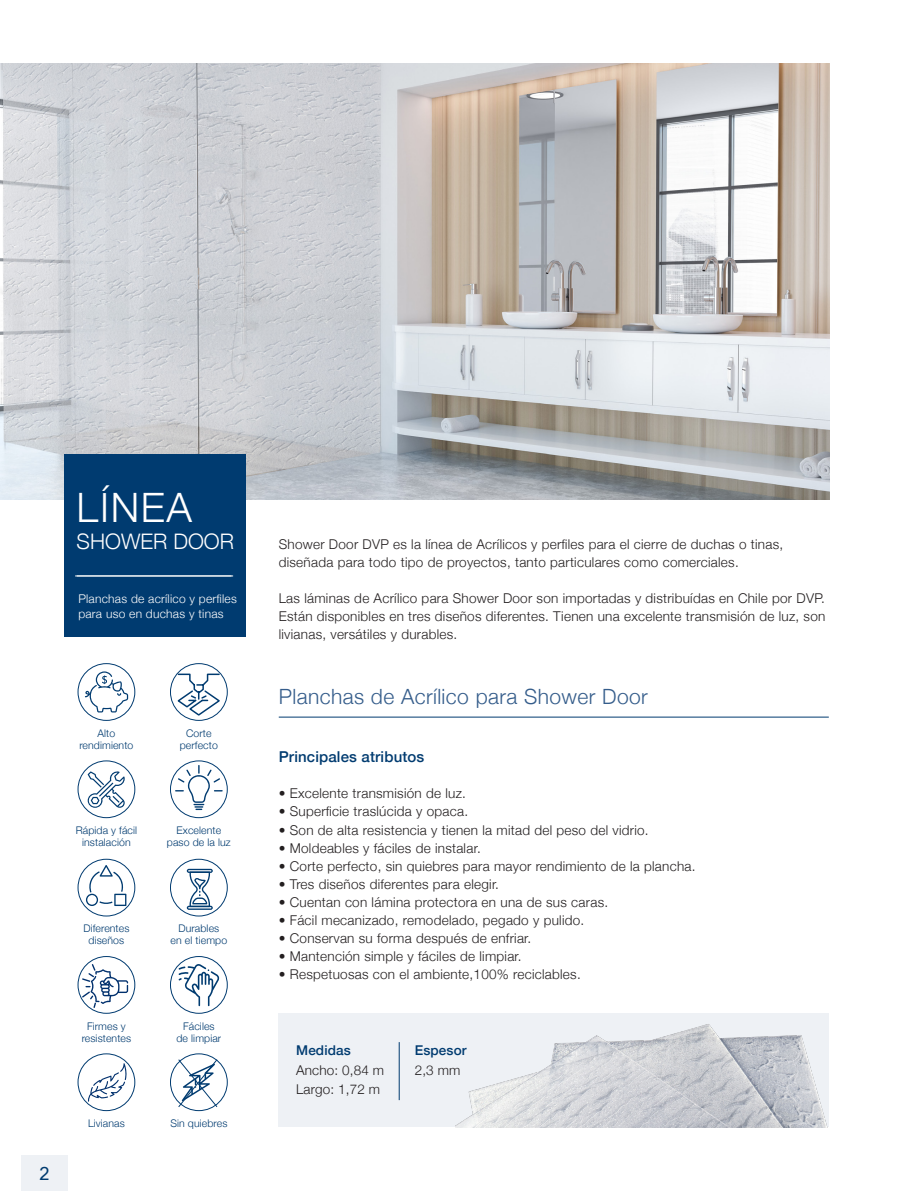
<style>
.page{position:relative;width:915px;height:1191px;background:#fff}
.page>*{position:absolute;margin:0;border:0;box-sizing:border-box;transform-origin:0 0}
.t1{font:300 40.5px "Helvetica Neue";letter-spacing:.04em;color:#fff}
.t2{font:300 21.3px "Helvetica Neue";color:#fff}
.t3{font:300 21px "Helvetica Neue";letter-spacing:.02em;color:#355d8b}
.t4{font:18px "Microsoft Sans Serif";color:#003b70}
.t5{font:500 15px "Helvetica Neue";letter-spacing:.01em;color:#003b70}
.t6{font:300 13.5px/18px "Helvetica Neue";letter-spacing:.02em;color:#231f20}
.t7{font:500 13.5px "Helvetica Neue";letter-spacing:.01em;color:#003b70}
.t8{font:300 12px/15px "Helvetica Neue";letter-spacing:.02em;color:#fff}
.t9{font:300 10.5px/12px "Helvetica Neue";letter-spacing:.01em;color:#003b70;text-align:center}
</style>
<div class="page">
<div style="left:21px;top:1155px;width:47px;height:36px;background:#eef1f5"></div>
<div style="left:279px;top:1013px;width:549px;height:114px;background:#eef1f5"></div>
<img style="left:0;top:64px;width:829px;height:436px">
<hr style="left:279px;top:717px;width:549px;height:1px;background:#003b70">
<div style="left:78px;top:663px;width:57px;height:57px;border:1px solid #003b70;border-radius:50%"></div>
<div style="left:170px;top:663px;width:57px;height:57px;border:1px solid #003b70;border-radius:50%"></div>
<div style="left:78px;top:760px;width:57px;height:58px;border:1px solid #003b70;border-radius:50%"></div>
<div style="left:170px;top:760px;width:57px;height:58px;border:1px solid #003b70;border-radius:50%"></div>
<div style="left:78px;top:859px;width:57px;height:57px;border:1px solid #003b70;border-radius:50%"></div>
<div style="left:170px;top:859px;width:57px;height:57px;border:1px solid #003b70;border-radius:50%"></div>
<div style="left:78px;top:956px;width:57px;height:57px;border:1px solid #003b70;border-radius:50%"></div>
<div style="left:170px;top:956px;width:57px;height:57px;border:1px solid #003b70;border-radius:50%"></div>
<div style="left:170px;top:1053px;width:57px;height:57px;border:1px solid #003b70;border-radius:50%"></div>
<div style="left:78px;top:1053px;width:57px;height:57px;border:1px solid #003b70;border-radius:50%"></div>
<div style="left:187px;top:868px;width:26px;height:5px;background:#003b70;border-radius:2px"></div>
<svg style="left:187px;top:905px;width:26px;height:5px"></svg>
<svg style="left:188px;top:870px;width:23px;height:38px"></svg>
<svg style="left:175px;top:765px;width:47px;height:45px"></svg>
<svg style="left:88px;top:1063px;width:39px;height:38px"></svg>
<svg style="left:82px;top:964px;width:46px;height:44px"></svg>
<div style="left:64px;top:454px;width:181px;height:182px;background:#003b70"></div>
<hr style="left:75px;top:575px;width:156px;height:1px;background:#fff">
<hr style="left:77px;top:575px;width:156px;height:1px;background:#fff">
<svg style="left:88px;top:771px;width:37px;height:37px"></svg>
<svg style="left:178px;top:1059px;width:39px;height:48px"></svg>
<svg style="left:86px;top:865px;width:40px;height:41px"></svg>
<svg style="left:85px;top:671px;width:43px;height:41px"></svg>
<svg style="left:178px;top:964px;width:41px;height:42px"></svg>
<svg style="left:176px;top:673px;width:46px;height:43px"></svg>
<img style="left:455px;top:1024px;width:372px;height:103px">
<hr style="left:399px;top:1042px;width:1px;height:58px;background:#003b70">
<p class="t1" style="left:77px;top:475px;width:117px">LÍNEA</p>
<p class="t2" style="left:77px;top:524px;width:159px">SHOWER DOOR</p>
<p class="t8" style="left:78px;top:590px;width:160px">Planchas de acrílico y perfiles para uso en duchas y tinas</p>
<p class="t9" style="left:79px;top:726px;width:55px">Alto rendimiento</p>
<p class="t9" style="left:186px;top:726px;width:27px">Corte</p>
<p class="t9" style="left:180px;top:738px;width:40px">perfecto</p>
<p class="t9" style="left:76px;top:823px;width:63px">Rápida y fácil</p>
<p class="t9" style="left:82px;top:835px;width:50px">instalación</p>
<p class="t9" style="left:176px;top:823px;width:46px">Excelente</p>
<p class="t9" style="left:167px;top:835px;width:65px">paso de la luz</p>
<h3 class="t4" style="left:39px;top:1162px;width:12px">2</h3>
<p class="t9" style="left:83px;top:921px;width:48px">Diferentes</p>
<p class="t9" style="left:89px;top:933px;width:37px">diseños</p>
<p class="t9" style="left:178px;top:921px;width:42px">Durables</p>
<p class="t9" style="left:170px;top:933px;width:58px">en el tiempo</p>
<p class="t9" style="left:82px;top:1019px;width:51px">Firmes y resistentes</p>
<p class="t9" style="left:183px;top:1019px;width:33px">Fáciles</p>
<p class="t9" style="left:176px;top:1031px;width:46px">de limpiar</p>
<p class="t9" style="left:88px;top:1116px;width:38px">Livianas</p>
<p class="t9" style="left:170px;top:1116px;width:58px">Sin quiebres</p>
<p class="t6" style="left:279px;top:534px;width:506px">Shower Door DVP es la línea de Acrílicos y perfiles para el cierre de duchas o tinas, diseñada para todo tipo de proyectos, tanto particulares como comerciales.</p>
<p class="t6" style="left:279px;top:588px;width:548px;text-align:justify">Las láminas de Acrílico para Shower Door son importadas y distribuídas en Chile por DVP.<br>Están disponibles en tres diseños diferentes. Tienen una excelente transmisión de luz, son livianas, versátiles y durables.</p>
<p class="t3" style="left:279px;top:679px;width:370px">Planchas de Acrílico para Shower Door</p>
<p class="t5" style="left:279px;top:745px;width:147px">Principales atributos</p>
<p class="t6" style="left:279px;top:783px;width:189px">• Excelente transmisión de luz.</p>
<p class="t6" style="left:279px;top:801px;width:191px">• Superficie traslúcida y opaca.</p>
<p class="t6" style="left:279px;top:819px;width:371px">• Son de alta resistencia y tienen la mitad del peso del vidrio.</p>
<p class="t6" style="left:279px;top:837px;width:203px">• Moldeables y fáciles de instalar.</p>
<p class="t6" style="left:279px;top:855px;width:418px">• Corte perfecto, sin quiebres para mayor rendimiento de la plancha.</p>
<p class="t6" style="left:279px;top:873px;width:222px">• Tres diseños diferentes para elegir.</p>
<p class="t6" style="left:279px;top:891px;width:331px">• Cuentan con lámina protectora en una de sus caras.</p>
<p class="t6" style="left:279px;top:909px;width:307px">• Fácil mecanizado, remodelado, pegado y pulido.</p>
<p class="t6" style="left:279px;top:927px;width:254px">• Conservan su forma después de enfriar.</p>
<p class="t6" style="left:279px;top:945px;width:244px">• Mantención simple y fáciles de limpiar.</p>
<p class="t6" style="left:279px;top:963px;width:303px">• Respetuosas con el ambiente,100% reciclables.</p>
<p class="t7" style="left:296px;top:1039px;width:56px">Medidas</p>
<p class="t6" style="left:296px;top:1060px;width:89px">Ancho: 0,84 m</p>
<p class="t6" style="left:296px;top:1079px;width:85px">Largo: 1,72 m</p>
<p class="t7" style="left:414px;top:1039px;width:53px">Espesor</p>
<p class="t6" style="left:414px;top:1060px;width:47px">2,3 mm</p>
</div>
